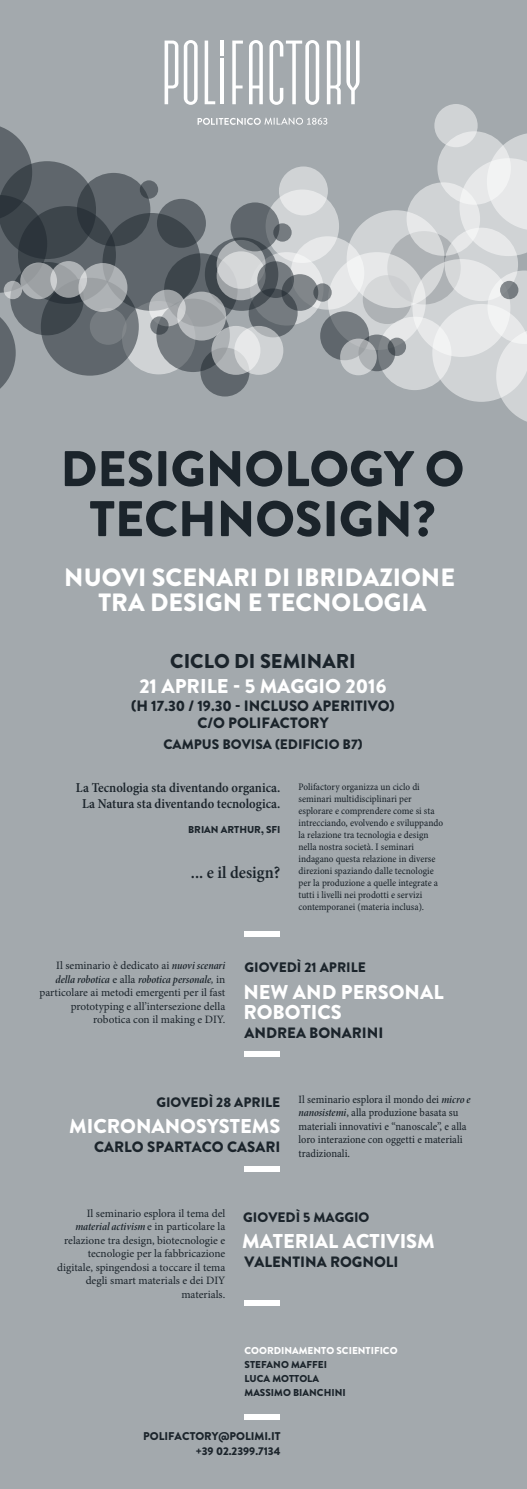
<style>
.page{position:relative;width:527px;height:1489px;background:#fff}
.page>*{position:absolute;margin:0;border:0;box-sizing:border-box;transform-origin:0 0}
.t1{font:900 50px/50px "Brandon Grotesque";color:#1b242b;text-align:center}
.t2{font:900 25px/25px "Brandon Grotesque";color:#fff;text-align:center}
.t3{font:900 20px/20px "Brandon Grotesque";color:#fff}
.t4{font:900 20px "Brandon Grotesque";color:#1b242b}
.t5{font:600 condensed 17.5px "Minion Pro";letter-spacing:.005em;color:#1b242b}
.t6{font:900 15px/17.5px "Brandon Grotesque";color:#1b242b;text-align:center}
.t7{font:900 13.75px "Brandon Grotesque";color:#1b242b}
.t8{font:600 condensed 13.75px/16.5px "Minion Pro";color:#1b242b;text-align:center}
.t9{font:11.25px/13.5px "Minion Pro";color:#1b242b;text-align:right}
.t10{font:11.25px/13.5px "Minion Pro Cn Capt";color:#1b242b}
.t11{font:11.25px "Minion Pro Semibold Cn It Subh";color:#1b242b}
.t12{font:900 11.25px/15px "Brandon Grotesque";color:#1b242b;text-align:right}
.t13{font:10px/12px "Minion Pro Cn Capt";color:#1b242b}
.t14{font:900 10px/13.8px "Brandon Grotesque";color:#1b242b}
.t15{font:900 10px "Brandon Grotesque";color:#fff}
.s1{font-family:"Minion Pro Semibold Cn It Subh"}
.s2{font-family:"Minion Pro"}
</style>
<div class="page">
<div style="left:0;top:0;width:526px;height:1488px;background:#a3a9ad"></div>
<div style="left:122px;top:301px;width:73px;height:73px;background:#d0d3d5;border-radius:50%"></div>
<svg style="left:327px;top:252px;width:98px;height:98px"></svg>
<svg style="left:290px;top:236px;width:74px;height:74px;fill:#d0d3d5"></svg>
<svg style="left:250px;top:252px;width:73px;height:73px"></svg>
<div style="left:244px;top:1051px;width:36px;height:5px;background:#fff"></div>
<div style="left:244px;top:931px;width:36px;height:5px;background:#fff"></div>
<div style="left:244px;top:1166px;width:36px;height:5px;background:#fff"></div>
<div style="left:244px;top:1413px;width:35px;height:5px;background:#fff"></div>
<div style="left:244px;top:1299px;width:35px;height:5px;background:#fff"></div>
<svg style="left:164px;top:40px;width:33px;height:65px"></svg>
<svg style="left:204px;top:41px;width:11px;height:63px"></svg>
<hr style="left:220px;top:59px;width:4px;height:45px;background:#fff">
<hr style="left:220px;top:41px;width:4px;height:15px;background:#fff">
<svg style="left:232px;top:41px;width:11px;height:63px"></svg>
<svg style="left:269px;top:40px;width:50px;height:65px"></svg>
<svg style="left:346px;top:41px;width:13px;height:63px"></svg>
<svg style="left:326px;top:41px;width:14px;height:63px"></svg>
<svg style="left:249px;top:40px;width:13px;height:64px"></svg>
<svg style="left:197px;top:118px;width:130px;height:7px"></svg>
<div style="left:77px;top:173px;width:73px;height:73px;background:#5f666c;border-radius:50%"></div>
<svg style="left:156px;top:298px;width:74px;height:74px;fill:#757b80"></svg>
<div style="left:10px;top:262px;width:74px;height:73px;background:#5f666c;border-radius:50%"></div>
<svg style="left:205px;top:237px;width:73px;height:74px"></svg>
<svg style="left:248px;top:288px;width:49px;height:49px"></svg>
<svg style="left:320px;top:311px;width:49px;height:49px"></svg>
<svg style="left:200px;top:347px;width:49px;height:49px"></svg>
<svg style="left:18px;top:206px;width:98px;height:98px"></svg>
<svg style="left:102px;top:213px;width:98px;height:98px;fill:#5f666c"></svg>
<svg style="left:41px;top:278px;width:98px;height:97px;fill:#5f666c"></svg>
<svg style="left:281px;top:274px;width:37px;height:37px"></svg>
<svg style="left:164px;top:253px;width:73px;height:74px;fill:#3d454b"></svg>
<svg style="left:0;top:126px;width:96px;height:167px"></svg>
<svg style="left:0;top:304px;width:16px;height:85px"></svg>
<div style="left:377px;top:317px;width:74px;height:73px;background:linear-gradient(to bottom,#e2e4e5,#c7cbcd);border-radius:50%"></div>
<svg style="left:406px;top:182px;width:73px;height:74px;fill:#d0d3d5"></svg>
<svg style="left:265px;top:189px;width:74px;height:74px;fill:#d0d3d5"></svg>
<svg style="left:444px;top:228px;width:73px;height:73px"></svg>
<svg style="left:216px;top:240px;width:49px;height:49px"></svg>
<svg style="left:216px;top:251px;width:49px;height:49px;fill:#d6d8d9"></svg>
<div style="left:279px;top:166px;width:48px;height:49px;background:linear-gradient(to right,#dadcdd,#d9dcdd);border-radius:50%"></div>
<svg style="left:234px;top:326px;width:49px;height:49px"></svg>
<svg style="left:211px;top:326px;width:49px;height:49px"></svg>
<svg style="left:412px;top:259px;width:98px;height:98px"></svg>
<svg style="left:346px;top:210px;width:98px;height:98px;fill:#d6d8d9"></svg>
<svg style="left:149px;top:289px;width:36px;height:37px"></svg>
<svg style="left:432px;top:270px;width:94px;height:151px"></svg>
<svg style="left:459px;top:133px;width:67px;height:123px"></svg>
<svg style="left:358px;top:334px;width:37px;height:37px"></svg>
<svg style="left:499px;top:281px;width:19px;height:18px"></svg>
<svg style="left:4px;top:281px;width:18px;height:18px"></svg>
<svg style="left:313px;top:283px;width:18px;height:19px"></svg>
<svg style="left:387px;top:337px;width:18px;height:19px"></svg>
<svg style="left:177px;top:291px;width:49px;height:49px"></svg>
<svg style="left:50px;top:261px;width:37px;height:37px"></svg>
<svg style="left:78px;top:263px;width:49px;height:49px;fill:#aeb2b5"></svg>
<svg style="left:20px;top:262px;width:37px;height:37px"></svg>
<svg style="left:230px;top:202px;width:49px;height:49px;fill:#5f666c"></svg>
<svg style="left:273px;top:223px;width:18px;height:19px"></svg>
<svg style="left:150px;top:316px;width:18px;height:19px"></svg>
<svg style="left:340px;top:338px;width:36px;height:37px"></svg>
<svg style="left:140px;top:180px;width:18px;height:19px"></svg>
<svg style="left:157px;top:199px;width:49px;height:49px;fill:#5f666c"></svg>
<svg style="left:257px;top:261px;width:37px;height:37px"></svg>
<div style="left:434px;top:104px;width:43px;height:43px;background:#d0d3d5;border-radius:50%"></div>
<svg style="left:437px;top:131px;width:73px;height:74px"></svg>
<h1 class="t1" style="left:60px;top:444px;width:405px">DESIGNOLOGY O<br>TECHNOSIGN?</h1>
<h2 class="t2" style="left:64px;top:565px;width:392px">NUOVI SCENARI DI IBRIDAZIONE<br>TRA DESIGN E TECNOLOGIA</h2>
<h3 class="t4" style="left:170px;top:647px;width:187px">CICLO DI SEMINARI</h3>
<h3 class="t3" style="left:139px;top:676px;width:248px">21 APRILE - 5 MAGGIO 2016</h3>
<h3 class="t6" style="left:131px;top:696px;width:265px">(H 17.30 / 19.30 - INCLUSO APERITIVO)<br>C/O POLIFACTORY</h3>
<h3 class="t7" style="left:163px;top:734px;width:200px">CAMPUS BOVISA (EDIFICIO B7)</h3>
<h3 class="t8" style="left:76px;top:779px;width:206px">La Tecnologia sta diventando organica.<br>La Natura sta diventando tecnologica.</h3>
<p class="t14" style="left:188px;top:823px;width:94px">BRIAN ARTHUR, SFI</p>
<h3 class="t5" style="left:191px;top:861px;width:91px">... e il design?</h3>
<p class="t13" style="left:298px;top:781px;width:146px">Polifactory organizza un ciclo di seminari multidisciplinari per esplorare e comprendere come si sta intrecciando, evolvendo e sviluppando la relazione tra tecnologia e design nella nostra società. I seminari indagano questa relazione in diverse direzioni spaziando dalle tecnologie per la produzione a quelle integrate a tutti i livelli nei prodotti e servizi contemporanei (materia inclusa).</p>
<p class="t9" style="left:56px;top:959px;width:170px">Il seminario è dedicato ai <span class="s1">nuovi scenari</span></p>
<p class="t11" style="left:55px;top:972px;width:171px">della robotica <span class="s2">e alla</span> robotica personale, <span class="s2">in</span></p>
<p class="t9" style="left:39px;top:986px;width:187px">particolare ai metodi emergenti per il fast prototyping e all’intersezione della robotica con il making e DIY.</p>
<h3 class="t7" style="left:244px;top:957px;width:123px">GIOVEDÌ 21 APRILE</h3>
<h3 class="t3" style="left:243px;top:982px;width:201px">NEW AND PERSONAL<br>ROBOTICS</h3>
<h3 class="t6" style="left:244px;top:1024px;width:140px">ANDREA BONARINI</h3>
<h3 class="t7" style="left:156px;top:1092px;width:125px">GIOVEDÌ 28 APRILE</h3>
<h3 class="t3" style="left:69px;top:1116px;width:212px">MICRONANOSYSTEMS</h3>
<h3 class="t6" style="left:94px;top:1137px;width:187px">CARLO SPARTACO CASARI</h3>
<p class="t10" style="left:298px;top:1092px;width:173px">Il seminario esplora il mondo dei <span class="s1">micro e nanosistemi</span>, alla produzione basata su materiali innovativi e “nanoscale”, e alla loro interazione con oggetti e materiali tradizionali.</p>
<p class="t9" style="left:87px;top:1206px;width:140px">Il seminario esplora il tema del</p>
<p class="t11" style="left:75px;top:1219px;width:151px">material activism <span class="s2">e in particolare la</span></p>
<p class="t9" style="left:57px;top:1233px;width:169px">relazione tra design, biotecnologie e tecnologie per la fabbricazione digitale, spingendosi a toccare il tema degli smart materials e dei DIY materials.</p>
<h3 class="t7" style="left:243px;top:1207px;width:128px">GIOVEDÌ 5 MAGGIO</h3>
<h3 class="t3" style="left:242px;top:1231px;width:194px">MATERIAL ACTIVISM</h3>
<h3 class="t6" style="left:244px;top:1252px;width:155px">VALENTINA ROGNOLI</h3>
<p class="t15" style="left:244px;top:1343px;width:154px">COORDINAMENTO SCIENTIFICO</p>
<p class="t14" style="left:244px;top:1357px;width:103px">STEFANO MAFFEI<br>LUCA MOTTOLA<br>MASSIMO BIANCHINI</p>
<p class="t12" style="left:143px;top:1428px;width:138px">POLIFACTORY@POLIMI.IT +39 02.2399.7134</p>
</div>
